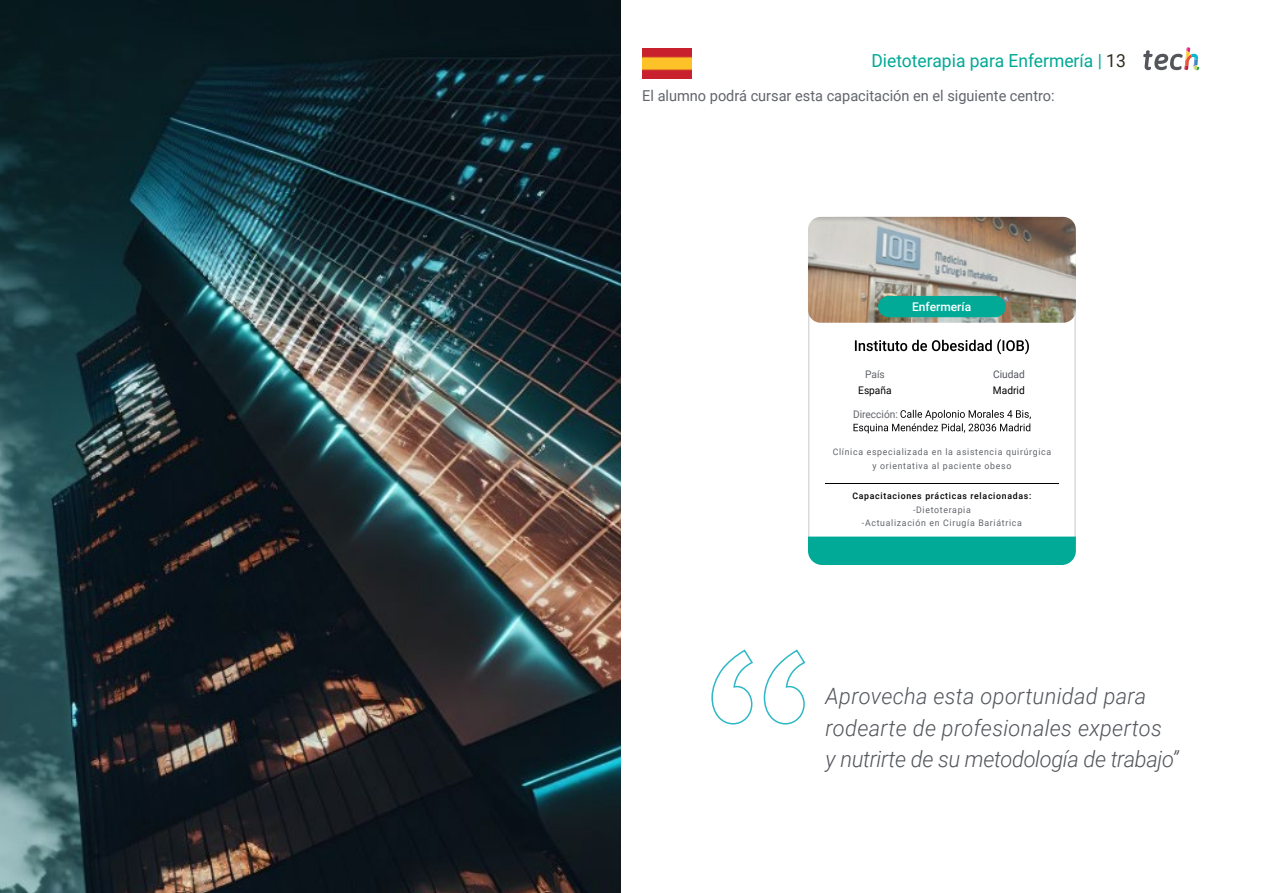
<style>
.page{position:relative;width:1263px;height:893px;background:#fff}
.page>*{position:absolute;margin:0;border:0;box-sizing:border-box;transform-origin:0 0}
.t1{font:italic 300 22.5px/31.5px "Roboto";letter-spacing:.015em;color:#52555b}
.t2{font:18px "Roboto";color:#00a996}
.t3{font:15px "Roboto";color:#61646a}
.t4{font:500 12px "Roboto";color:#fff}
.t5{font:10.5px "Roboto";color:#61646a}
.t6{font:10.5px "Roboto";color:#000}
.t7{font:10.5px "Roboto";color:#52555b}
.t8{font:9px/13.5px "Roboto";letter-spacing:.08em;color:#61646a;text-align:center}
.t9{font:500 9px "Roboto";letter-spacing:.08em;color:#000}
.s1{color:#312e20}
</style>
<div class="page">
<img style="left:0;top:0;width:621px;height:893px">
<svg style="left:1143px;top:47px;width:56px;height:24px"></svg>
<img style="left:642px;top:49px;width:49px;height:30px">
<svg style="left:711px;top:649px;width:95px;height:76px"></svg>
<svg style="left:808px;top:216px;width:268px;height:321px"></svg>
<img style="left:808px;top:217px;width:268px;height:106px">
<div style="left:878px;top:296px;width:128px;height:21px;background:#00aa97;border-radius:11px"></div>
<div style="left:808px;top:537px;width:268px;height:28px;background:#00aa97"></div>
<hr style="left:825px;top:483px;width:234px;height:1px;background:#000">
<svg style="left:855px;top:339px;width:174px;height:15px"></svg>
<svg style="left:853px;top:410px;width:178px;height:23px"></svg>
<h2 class="t2" style="left:871px;top:48px;width:256px">Dietoterapia para Enfermería | <span class="s1">13</span></h2>
<h3 class="t3" style="left:642px;top:86px;width:414px">El alumno podrá cursar esta capacitación en el siguiente centro:</h3>
<h3 class="t4" style="left:912px;top:298px;width:60px">Enfermería</h3>
<p class="t5" style="left:865px;top:367px;width:21px">País</p>
<p class="t6" style="left:858px;top:383px;width:35px">España</p>
<p class="t7" style="left:993px;top:367px;width:33px">Ciudad</p>
<p class="t6" style="left:993px;top:383px;width:33px">Madrid</p>
<p class="t5" style="left:853px;top:407px;width:46px">Dirección:</p>
<p class="t8" style="left:833px;top:445px;width:220px">Clínica especializada en la asistencia quirúrgica y orientativa al paciente obeso</p>
<p class="t9" style="left:852px;top:490px;width:180px">Capacitaciones prácticas relacionadas:</p>
<p class="t8" style="left:862px;top:502px;width:161px">-Dietoterapia<br>-Actualización en Cirugía Bariátrica</p>
<h1 class="t1" style="left:825px;top:679px;width:355px">Aprovecha esta oportunidad para rodearte de profesionales expertos<br>y nutrirte de su metodología de trabajo”</h1>
</div>
